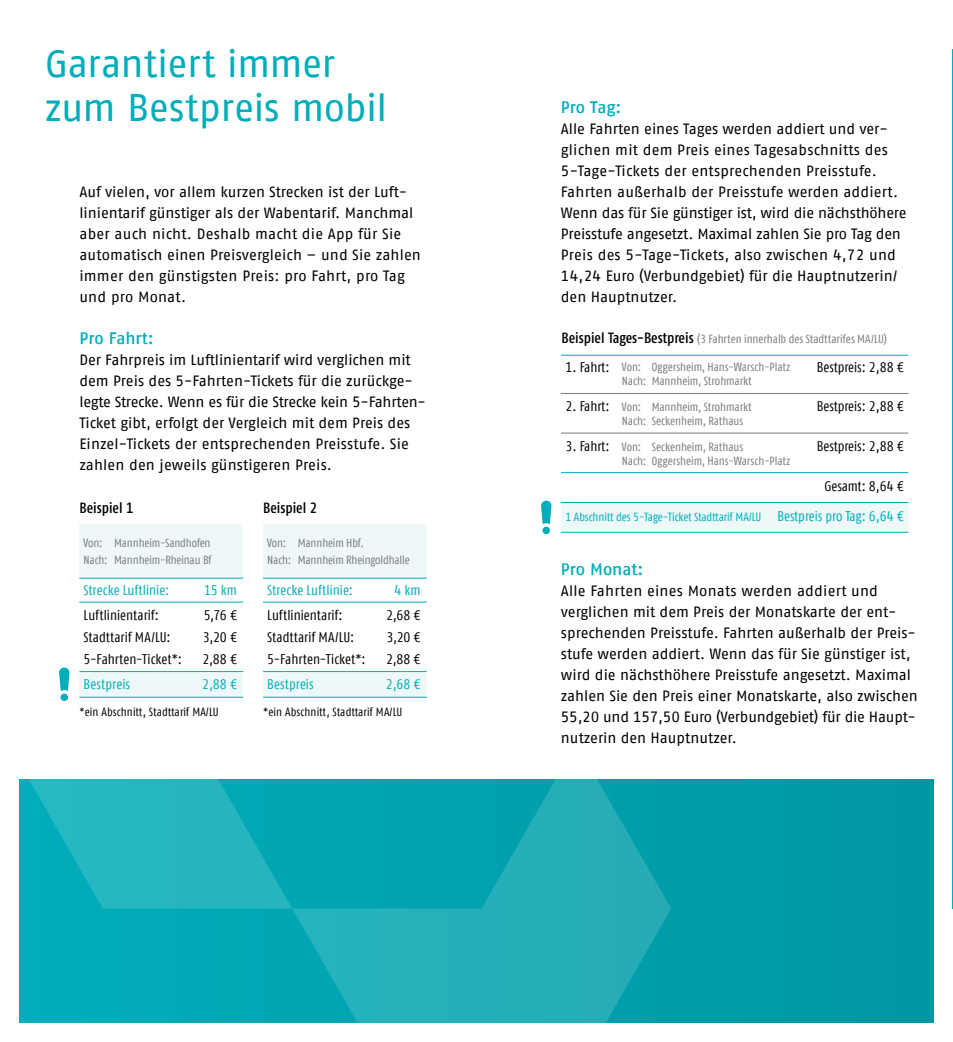
<style>
.page{position:relative;width:953px;height:1042px;background:#fff}
.page>*{position:absolute;margin:0;border:0;box-sizing:border-box;transform-origin:0 0}
.Headline{font:38.5px/43.8px "Fago No Tf";letter-spacing:-.02em;color:#00adba}
.copy{font:500 16.62px "Fago No Tf";color:#00adba}
.copy-2{font:14.88px/21px "Fago No Tf";color:#000}
.Tabellenkopf{font:500 condensed 14.88px "Fago OT";color:#000}
.copy-3{font:condensed 14px "Fago Offc";color:#000}
.copy-4{font:condensed 14px "Fago Offc";letter-spacing:.01em;color:#00adba}
.Tabellenkopf-2{font:condensed 11.9px/14.2px "Fago Offc";letter-spacing:-.005em;color:#7b7b7a}
.t1{font:condensed 11.9px "Fago Offc";color:#00adba}
.Fußnoten{font:condensed 11.9px "Fago Offc";letter-spacing:.015em;color:#000}
.s1{font-family:"Fago OT";font-weight:500;font-size:14.88px;color:#000}
.s2{font-size:14px}
</style>
<div class="page">
<hr style="left:952px;top:50px;width:1px;height:859px;background:#00adba">
<div style="left:79px;top:672px;width:164px;height:26px;background:#eff8f9"></div>
<div style="left:263px;top:672px;width:163px;height:26px;background:#eff8f9"></div>
<div style="left:79px;top:524px;width:164px;height:54px;background:#eff8f9"></div>
<div style="left:263px;top:524px;width:163px;height:54px;background:#eff8f9"></div>
<hr style="left:79px;top:578px;width:164px;height:1px;background:#00adba">
<hr style="left:79px;top:602px;width:164px;height:1px;background:#00adba">
<hr style="left:79px;top:671px;width:164px;height:1px;background:#00adba">
<hr style="left:79px;top:697px;width:164px;height:1px;background:#00adba">
<hr style="left:263px;top:578px;width:164px;height:1px;background:#00adba">
<hr style="left:263px;top:602px;width:164px;height:1px;background:#00adba">
<hr style="left:263px;top:671px;width:164px;height:1px;background:#00adba">
<hr style="left:263px;top:697px;width:164px;height:1px;background:#00adba">
<svg style="left:59px;top:667px;width:10px;height:34px"></svg>
<div style="left:20px;top:779px;width:913px;height:243px;background:#009aa6"></div>
<svg style="left:20px;top:779px;width:651px;height:243px"></svg>
<div style="left:561px;top:502px;width:347px;height:30px;background:#eff8f9"></div>
<svg style="left:541px;top:501px;width:10px;height:33px"></svg>
<hr style="left:561px;top:355px;width:347px;height:1px;background:#00adba">
<hr style="left:561px;top:393px;width:347px;height:1px;background:#7b7b7a">
<hr style="left:561px;top:433px;width:347px;height:1px;background:#7b7b7a">
<hr style="left:561px;top:472px;width:347px;height:1px;background:#00adba">
<hr style="left:561px;top:502px;width:347px;height:1px;background:#00adba">
<hr style="left:561px;top:532px;width:347px;height:1px;background:#00adba">
<p class="Headline" style="left:45px;top:42px;width:344px">Garantiert immer zum Bestpreis mobil</p>
<p class="copy-2" style="left:79px;top:181px;width:343px">Auf vielen, vor allem kurzen Strecken ist der Luft&shy;linientarif günstiger als der Wabentarif. Manchmal aber auch nicht. Deshalb macht die App für Sie automatisch einen Preisvergleich – und Sie zahlen immer den günstigsten Preis: pro Fahrt, pro Tag und pro Monat.</p>
<p class="copy" style="left:79px;top:328px;width:76px">Pro Fahrt:</p>
<p class="copy-2" style="left:79px;top:349px;width:348px">Der Fahrpreis im Luftlinientarif wird verglichen mit dem Preis des 5-Fahrten-Tickets für die zurückge&shy;legte Strecke. Wenn es für die Strecke kein 5-Fahrten-Ticket gibt, erfolgt der Vergleich mit dem Preis des Einzel-Tickets der entsprechenden Preisstufe. Sie zahlen den jeweils günstigeren Preis.</p>
<p class="Tabellenkopf" style="left:79px;top:499px;width:56px">Beispiel 1</p>
<p class="Tabellenkopf" style="left:263px;top:499px;width:56px">Beispiel 2</p>
<p class="Tabellenkopf-2" style="left:84px;top:534px;width:129px;line-height:17.5px">Von: Mannheim-Sandhofen<br>Nach: Mannheim-Rheinau Bf</p>
<p class="Tabellenkopf-2" style="left:267px;top:534px;width:144px;line-height:17.5px">Von: Mannheim Hbf.<br>Nach: Mannheim Rheingoldhalle</p>
<p class="copy-4" style="left:84px;top:582px;width:87px">Strecke Luftlinie:</p>
<p class="copy-4" style="left:204px;top:582px;width:34px">15 km</p>
<p class="copy-3" style="left:84px;top:607px;width:77px">Luftlinientarif:</p>
<p class="copy-3" style="left:204px;top:607px;width:35px">5,76 €</p>
<p class="copy-3" style="left:84px;top:629px;width:88px">Stadttarif MA/LU:</p>
<p class="copy-3" style="left:203px;top:629px;width:36px">3,20 €</p>
<p class="copy-3" style="left:84px;top:651px;width:100px">5-Fahrten-Ticket*:</p>
<p class="copy-3" style="left:202px;top:651px;width:36px">2,88 €</p>
<p class="copy-4" style="left:84px;top:676px;width:48px">Bestpreis</p>
<p class="copy-4" style="left:202px;top:676px;width:36px">2,88 €</p>
<p class="copy-4" style="left:267px;top:582px;width:87px">Strecke Luftlinie:</p>
<p class="copy-4" style="left:394px;top:582px;width:28px">4 km</p>
<p class="copy-3" style="left:267px;top:607px;width:77px">Luftlinientarif:</p>
<p class="copy-3" style="left:386px;top:607px;width:36px">2,68 €</p>
<p class="copy-3" style="left:267px;top:629px;width:88px">Stadttarif MA/LU:</p>
<p class="copy-3" style="left:386px;top:629px;width:36px">3,20 €</p>
<p class="copy-3" style="left:267px;top:651px;width:100px">5-Fahrten-Ticket*:</p>
<p class="copy-3" style="left:386px;top:651px;width:36px">2,88 €</p>
<p class="copy-4" style="left:267px;top:676px;width:48px">Bestpreis</p>
<p class="copy-4" style="left:385px;top:676px;width:36px">2,68 €</p>
<p class="Fußnoten" style="left:79px;top:705px;width:141px">*ein Abschnitt, Stadttarif MA/LU</p>
<p class="Fußnoten" style="left:263px;top:705px;width:141px">*ein Abschnitt, Stadttarif MA/LU</p>
<p class="copy" style="left:561px;top:97px;width:62px">Pro Tag:</p>
<p class="copy-2" style="left:561px;top:118px;width:347px">Alle Fahrten eines Tages werden addiert und ver&shy;glichen mit dem Preis eines Tagesabschnitts des 5-Tage-Tickets der entsprechenden Preisstufe.<br>Fahrten außerhalb der Preisstufe werden addiert.<br>Wenn das für Sie günstiger ist, wird die nächsthöhere Preisstufe angesetzt. Maximal zahlen Sie pro Tag den Preis des 5-Tage-Tickets, also zwischen 4,72 und 14,24 Euro (Verbundgebiet) für die Hauptnutzerin/ den Hauptnutzer.</p>
<p class="Tabellenkopf-2" style="left:561px;top:332px;width:327px"><span class="s1">Beispiel Tages-Bestpreis</span> (3 Fahrten innerhalb des Stadttarifes MA/LU)</p>
<p class="copy-3" style="left:565px;top:359px;width:45px">1. Fahrt:</p>
<p class="copy-3" style="left:816px;top:359px;width:88px">Bestpreis: 2,88 €</p>
<p class="copy-3" style="left:565px;top:398px;width:45px">2. Fahrt:</p>
<p class="copy-3" style="left:816px;top:398px;width:88px">Bestpreis: 2,88 €</p>
<p class="copy-3" style="left:565px;top:438px;width:45px">3. Fahrt:</p>
<p class="copy-3" style="left:816px;top:438px;width:88px">Bestpreis: 2,88 €</p>
<p class="copy-3" style="left:824px;top:479px;width:81px">Gesamt: 8,64 €</p>
<p class="t1" style="left:565px;top:510px;width:340px">1 Abschnitt des 5-Tage-Ticket Stadttarif MA/LU <span class="s2">Bestpreis pro Tag: 6,64 €</span></p>
<p class="Tabellenkopf-2" style="left:622px;top:360px;width:170px">Von: Oggersheim, Hans-Warsch-Platz<br>Nach: Mannheim, Strohmarkt</p>
<p class="Tabellenkopf-2" style="left:622px;top:400px;width:131px">Von: Mannheim, Strohmarkt<br>Nach: Seckenheim, Rathaus</p>
<p class="Tabellenkopf-2" style="left:622px;top:439px;width:170px">Von: Seckenheim, Rathaus<br>Nach: Oggersheim, Hans-Warsch-Platz</p>
<p class="copy" style="left:561px;top:559px;width:84px">Pro Monat:</p>
<p class="copy-2" style="left:561px;top:580px;width:358px">Alle Fahrten eines Monats werden addiert und verglichen mit dem Preis der Monatskarte der ent-- sprechenden Preisstufe. Fahrten außerhalb der Preis&shy;stufe werden addiert. Wenn das für Sie günstiger ist, wird die nächsthöhere Preisstufe angesetzt. Maximal zahlen Sie den Preis einer Monatskarte, also zwischen 55,20 und 157,50 Euro (Verbundgebiet) für die Haupt&shy;nutzerin den Hauptnutzer.</p>
</div>
